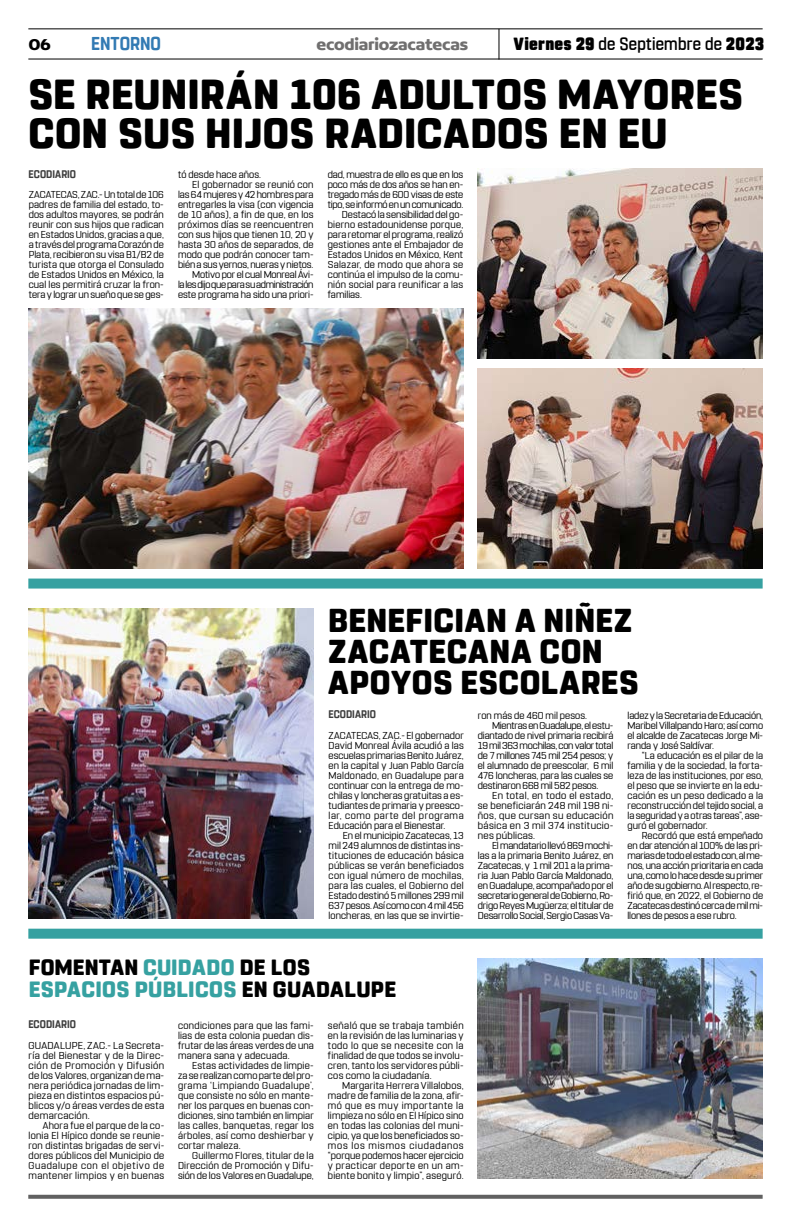
<style>
.page{position:relative;width:791px;height:1225px;background:#fff}
.page>*{position:absolute;margin:0;border:0;box-sizing:border-box;transform-origin:0 0}
.t1{font:800 41.8px/39px "Rohn Rounded";letter-spacing:.01em;color:#000}
.t2{font:800 33px/31px "Rohn Rounded";letter-spacing:.015em;color:#000}
.t3{font:800 22px/22px "Rohn Rounded";letter-spacing:.015em;color:#000}
.t4{font:700 18.6px "Rohn Rounded";letter-spacing:-.005em;color:#327ab3;scale:.91 1}
.t5{font:500 17.6px "Rohn Rounded";letter-spacing:.015em;color:#000;scale:.91 1}
.t6{font:700 16.9px "Concord";letter-spacing:-.01em;color:#706f6f}
.t7{font:700 16.9px "Concord";color:#000}
.t8{font:700 11px "Rohn Rounded";letter-spacing:.005em;color:#3d3d3d;scale:.91 1}
.t9{font:10px/10px "Rohn Rounded";letter-spacing:.005em;color:#000;text-align:justify}
.t10{font:10px "Rohn Rounded";letter-spacing:.025em;color:#000}
.t11{font:10px "Rohn Rounded";letter-spacing:-.015em;color:#000}
.t12{font:10px "Rohn Rounded";letter-spacing:-.02em;color:#000}
.t13{font:10px "Rohn Rounded";letter-spacing:.035em;color:#000}
.t14{font:10px "Rohn Rounded";letter-spacing:-.035em;color:#000}
.t15{font:10px "Rohn Rounded";letter-spacing:-.025em;color:#000}
.t16{font:10px "Rohn Rounded";letter-spacing:.03em;color:#000}
.t17{font:10px "Rohn Rounded";letter-spacing:.045em;color:#000}
.s1{font-weight:900}
.s2{color:#36a1a1}
</style>
<div class="page">
<hr style="left:28px;top:28px;width:735px;height:1px;background:#000">
<hr style="left:28px;top:59px;width:735px;height:1px;background:#000">
<hr style="left:498px;top:29px;width:1px;height:31px;background:#000">
<div style="left:28px;top:928px;width:735px;height:10px;background:#36a1a1"></div>
<div style="left:28px;top:578px;width:735px;height:10px;background:#36a1a1"></div>
<svg style="left:28px;top:1194px;width:735px;height:4px;background:#7f7f7f"></svg>
<img style="left:477px;top:958px;width:286px;height:220px">
<img style="left:28px;top:608px;width:285px;height:310px">
<img style="left:29px;top:308px;width:434px;height:260px">
<img style="left:477px;top:168px;width:286px;height:190px">
<img style="left:477px;top:368px;width:286px;height:200px">
<h3 class="t7" style="left:28px;top:34px;width:24px">06</h3>
<h3 class="t4" style="left:91px;top:32px;width:78px">ENTORNO</h3>
<h3 class="t6" style="left:316px;top:34px;width:153px">ecodiariozacatecas</h3>
<h3 class="t5" style="left:513px;top:33px;width:277px"><span class="s1">Viernes 29</span> de Septiembre de <span class="s1">2023</span></h3>
<h1 class="t1" style="left:28px;top:75px;width:716px">SE REUNIRÁN 106 ADULTOS MAYORES<br>CON SUS HIJOS RADICADOS EN EU</h1>
<p class="t8" style="left:29px;top:168px;width:54px">ECODIARIO</p>
<p class="t9" style="left:29px;top:190px;width:137px">ZACATECAS, ZAC.- Un total de 106 padres de familia del estado, to&shy;dos adultos mayores, se podrán reunir con sus hijos que radican en Estados Unidos, gracias a que, a través del programa Corazón de Plata, recibieron su visa B1/B2 de turista que otorga el Consulado de Estados Unidos en México, la cual les permitirá cruzar la fron&shy;tera y lograr un sueño que se ges-</p>
<p class="t9" style="left:178px;top:170px;width:85px">tó desde hace años.</p>
<p class="t10" style="left:192px;top:179px;width:123px">El gobernador se reunió con</p>
<p class="t9" style="left:178px;top:190px;width:137px">las 64 mujeres y 42 hombres para</p>
<p class="t9" style="left:178px;top:200px;width:137px">entregarles la visa (con vigencia</p>
<p class="t10" style="left:178px;top:209px;width:137px">de 10 años), a fin de que, en los</p>
<p class="t10" style="left:178px;top:219px;width:137px">próximos días se reencuentren</p>
<p class="t9" style="left:178px;top:230px;width:137px">con sus hijos que tienen 10, 20 y</p>
<p class="t9" style="left:178px;top:240px;width:137px">hasta 30 años de separados, de</p>
<p class="t9" style="left:178px;top:250px;width:137px">modo que podrán conocer tam-</p>
<p class="t9" style="left:178px;top:260px;width:137px">bién a sus yernos, nueras y nietos.</p>
<p class="t11" style="left:192px;top:269px;width:123px">Motivo por el cual Monreal Ávi-</p>
<p class="t14" style="left:178px;top:279px;width:137px">la les dijo que para su administración</p>
<p class="t9" style="left:178px;top:290px;width:137px">este programa ha sido una priori-</p>
<p class="t9" style="left:328px;top:170px;width:137px">dad, muestra de ello es que en los</p>
<p class="t9" style="left:328px;top:180px;width:137px">poco más de dos años se han en-</p>
<p class="t9" style="left:328px;top:190px;width:137px">tregado más de 600 visas de este</p>
<p class="t12" style="left:328px;top:199px;width:137px">tipo, se informó en un comunicado.</p>
<p class="t9" style="left:342px;top:210px;width:123px">Destacó la sensibilidad del go-</p>
<p class="t10" style="left:328px;top:219px;width:137px">bierno estadounidense porque,</p>
<p class="t9" style="left:328px;top:230px;width:137px">para retomar el programa, realizó</p>
<p class="t9" style="left:328px;top:240px;width:137px">gestiones ante el Embajador de</p>
<p class="t9" style="left:328px;top:250px;width:137px">Estados Unidos en México, Kent</p>
<p class="t13" style="left:328px;top:259px;width:137px">Salazar, de modo que ahora se</p>
<p class="t9" style="left:328px;top:270px;width:137px">continúa el impulso de la comu-</p>
<p class="t10" style="left:328px;top:279px;width:137px">nión social para reunificar a las</p>
<p class="t9" style="left:328px;top:290px;width:36px">familias.</p>
<h2 class="t2" style="left:328px;top:606px;width:312px">BENEFICIAN A NIÑEZ<br>ZACATECANA CON<br>APOYOS ESCOLARES</h2>
<p class="t9" style="left:329px;top:730px;width:137px">ZACATECAS, ZAC.- El gobernador David Monreal Ávila acudió a las escuelas primarias Benito Juárez, en la capital y Juan Pablo García Maldonado, en Guadalupe para continuar con la entrega de mo&shy;chilas y loncheras gratuitas a es&shy;tudiantes de primaria y preesco&shy;lar, como parte del programa Educación para el Bienestar.</p>
<p class="t9" style="left:329px;top:830px;width:137px;text-indent:14px">En el municipio Zacatecas, 13 mil 249 alumnos de distintas ins&shy;tituciones de educación básica públicas se verán beneficiados con igual número de mochilas, para las cuales, el Gobierno del Estado destinó 5 millones 299 mil 637 pesos. Así como con 4 mil 456 loncheras, en las que se invirtie-</p>
<p class="t8" style="left:328px;top:708px;width:54px">ECODIARIO</p>
<p class="t9" style="left:478px;top:710px;width:111px">ron más de 460 mil pesos.</p>
<p class="t15" style="left:492px;top:719px;width:123px">Mientras en Guadalupe, el estu-</p>
<p class="t11" style="left:478px;top:729px;width:137px">diantado de nivel primaria recibirá</p>
<p class="t12" style="left:478px;top:739px;width:137px">19 mil 363 mochilas, con valor total</p>
<p class="t11" style="left:478px;top:749px;width:137px">de 7 millones 745 mil 254 pesos; y</p>
<p class="t9" style="left:478px;top:760px;width:137px">el alumnado de preescolar, 6 mil</p>
<p class="t9" style="left:478px;top:770px;width:137px">476 loncheras, para las cuales se</p>
<p class="t9" style="left:478px;top:780px;width:122px">destinaron 668 mil 582 pesos.</p>
<p class="t17" style="left:492px;top:789px;width:123px">En total, en todo el estado,</p>
<p class="t10" style="left:478px;top:799px;width:137px">se beneficiarán 248 mil 198 ni-</p>
<p class="t13" style="left:478px;top:809px;width:137px">ños, que cursan su educación</p>
<p class="t16" style="left:478px;top:819px;width:137px">básica en 3 mil 374 institucio-</p>
<p class="t10" style="left:478px;top:829px;width:59px">nes públicas.</p>
<p class="t12" style="left:492px;top:839px;width:123px">El mandatario llevó 869 mochi-</p>
<p class="t9" style="left:478px;top:850px;width:137px">las a la primaria Benito Juárez, en</p>
<p class="t9" style="left:478px;top:860px;width:137px">Zacatecas, y 1 mil 201 a la prima-</p>
<p class="t9" style="left:478px;top:870px;width:137px">ria Juan Pablo García Maldonado,</p>
<p class="t9" style="left:478px;top:880px;width:137px">en Guadalupe, acompañado por el</p>
<p class="t12" style="left:478px;top:889px;width:137px">secretario general de Gobierno, Ro-</p>
<p class="t11" style="left:478px;top:899px;width:137px">drigo Reyes Mugüerza; el titular de</p>
<p class="t11" style="left:478px;top:909px;width:137px">Desarrollo Social, Sergio Casas Va-</p>
<p class="t9" style="left:627px;top:710px;width:137px">ladez y la Secretaria de Educación, Maribel Villalpando Haro; así como el alcalde de Zacatecas Jorge Mi&shy;randa y José Saldívar.</p>
<p class="t9" style="left:627px;top:750px;width:137px;text-indent:14px">“La educación es el pilar de la familia y de la sociedad, la forta&shy;leza de las instituciones, por eso, el peso que se invierte en la edu&shy;cación es un peso dedicado a la reconstrucción del tejido social, a la seguridad y a otras tareas”, ase&shy;guró el gobernador.</p>
<p class="t9" style="left:627px;top:830px;width:137px;text-indent:14px">Recordó que está empeñado en dar atención al 100% de las pri&shy;marias de todo el estado con, al me&shy;nos, una acción prioritaria en cada una, como lo hace desde su primer año de su gobierno. Al respecto, re&shy;firió que, en 2022, el Gobierno de Zacatecas destinó cerca de mil mi&shy;llones de pesos a ese rubro.</p>
<h3 class="t3" style="left:29px;top:956px;width:369px">FOMENTAN <span class="s2">CUIDADO</span> DE LOS<br><span class="s2">ESPACIOS PÚBLICOS</span> EN GUADALUPE</h3>
<p class="t8" style="left:28px;top:1018px;width:54px">ECODIARIO</p>
<p class="t9" style="left:29px;top:1040px;width:137px">GUADALUPE, ZAC.- La Secreta&shy;ría del Bienestar y de la Direc&shy;ción de Promoción y Difusión de los Valores, organizan de ma&shy;nera periódica jornadas de lim&shy;pieza en distintos espacios pú&shy;blicos y/o áreas verdes de esta demarcación.</p>
<p class="t9" style="left:29px;top:1120px;width:137px;text-indent:14px">Ahora fue el parque de la co&shy;lonia El Hípico donde se reunie&shy;ron distintas brigadas de servi&shy;dores públicos del Municipio de Guadalupe con el objetivo de mantener limpios y en buenas</p>
<p class="t9" style="left:178px;top:1020px;width:137px">condiciones para que las fami&shy;lias de esta colonia puedan dis&shy;frutar de las áreas verdes de una manera sana y adecuada.</p>
<p class="t9" style="left:178px;top:1060px;width:137px;text-indent:14px">Estas actividades de limpie&shy;za se realizan como parte del pro&shy;grama ‘Limpiando Guadalupe’, que consiste no sólo en mante&shy;ner los parques en buenas con&shy;diciones, sino también en limpiar las calles, banquetas, regar los árboles, así como deshierbar y cortar maleza.</p>
<p class="t9" style="left:178px;top:1150px;width:137px;text-indent:14px">Guillermo Flores, titular de la Dirección de Promoción y Difu&shy;sión de los Valores en Guadalupe,</p>
<p class="t9" style="left:328px;top:1020px;width:137px">señaló que se trabaja también en la revisión de las luminarias y todo lo que se necesite con la finalidad de que todos se involu&shy;cren, tanto los servidores públi&shy;cos como la ciudadanía.</p>
<p class="t9" style="left:328px;top:1080px;width:137px;text-indent:14px">Margarita Herrera Villalobos, madre de familia de la zona, afir&shy;mó que es muy importante la limpieza no sólo en El Hípico sino en todas las colonias del muni&shy;cipio, ya que los beneficiados so&shy;mos los mismos ciudadanos “porque podemos hacer ejercicio y practicar deporte en un am&shy;biente bonito y limpio”, aseguró.</p>
</div>
